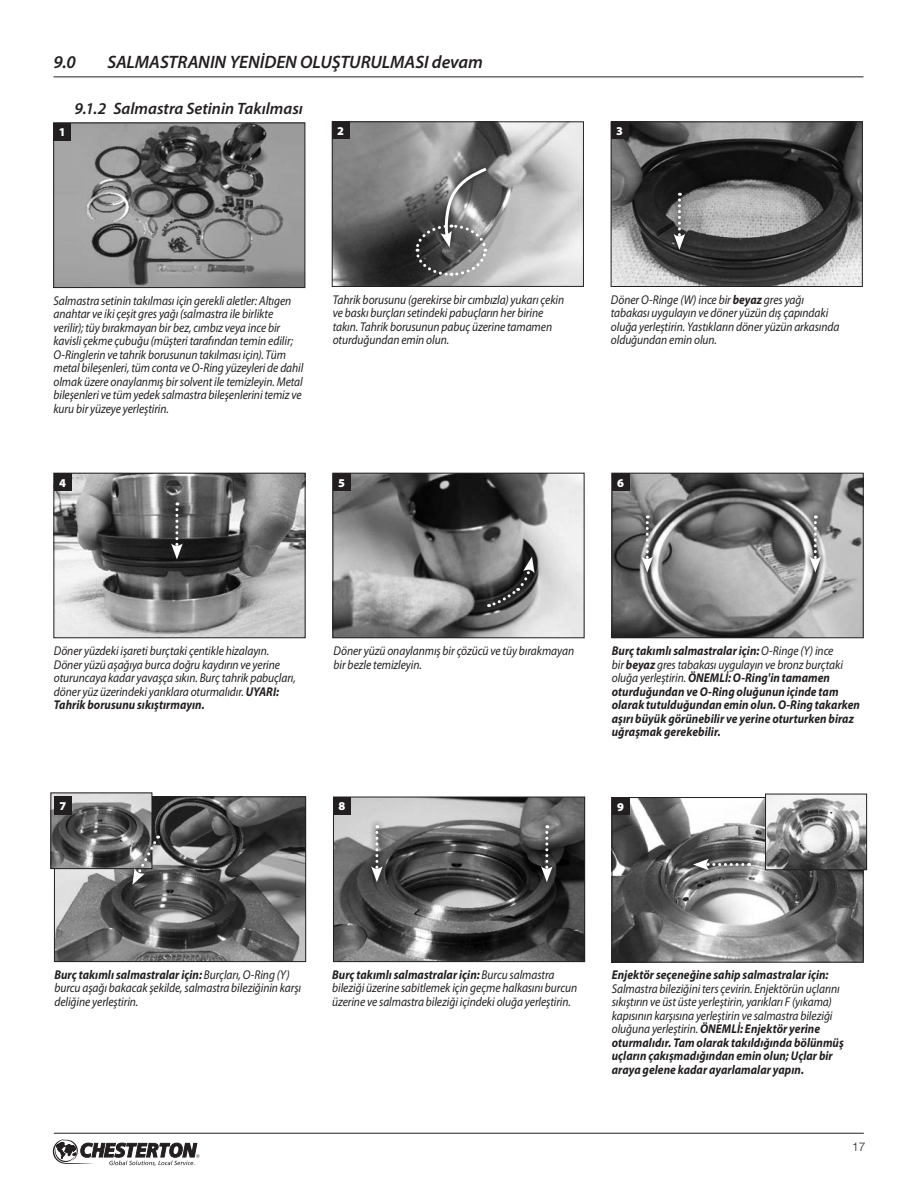
<style>
.page{position:relative;width:918px;height:1188px;background:#fff}
.page>*{position:absolute;margin:0;border:0;box-sizing:border-box;transform-origin:0 0}
.t1{font:italic 600 18px "Myriad Pro";letter-spacing:-.005em;color:#231f20}
.t2{font:italic 600 16.5px "Myriad Pro";color:#231f20}
.t3{font:italic 12.75px/13.5px "Myriad Pro";letter-spacing:-.005em;color:#231f20;scale:.9 1}
.t4{font:italic 700 12.75px/13.5px "Myriad Pro";letter-spacing:.005em;color:#231f20;scale:.9 1}
.t5{font:900 12px "Myriad Pro";color:#fff}
.t6{font:300 12px "Helvetica Neue LT Std";color:#231f20}
.s1{font-weight:700}
.s2{font-weight:400}
</style>
<div class="page">
<svg style="left:53px;top:1139px;width:146px;height:27px"></svg>
<hr style="left:54px;top:1133px;width:810px;height:1px;background:#231f20">
<hr style="left:54px;top:76px;width:810px;height:1px;background:#231f20">
<img style="left:55px;top:125px;width:248px;height:161px">
<div style="left:53px;top:123px;width:252px;height:165px;border:1px solid #231f20"></div>
<div style="left:53px;top:123px;width:18px;height:18px;background:#231f20"></div>
<img style="left:613px;top:124px;width:248px;height:161px">
<div style="left:611px;top:122px;width:252px;height:165px;border:1px solid #231f20"></div>
<div style="left:611px;top:122px;width:18px;height:18px;background:#231f20"></div>
<svg style="left:667px;top:186px;width:25px;height:70px"></svg>
<svg style="left:674px;top:193px;width:11px;height:57px"></svg>
<img style="left:56px;top:475px;width:248px;height:161px">
<div style="left:54px;top:473px;width:252px;height:165px;border:1px solid #231f20"></div>
<div style="left:54px;top:473px;width:18px;height:18px;background:#231f20"></div>
<svg style="left:164px;top:496px;width:25px;height:69px"></svg>
<svg style="left:171px;top:502px;width:12px;height:57px"></svg>
<img style="left:614px;top:475px;width:248px;height:161px">
<div style="left:612px;top:473px;width:252px;height:165px;border:1px solid #231f20"></div>
<div style="left:612px;top:473px;width:18px;height:18px;background:#231f20"></div>
<svg style="left:635px;top:509px;width:25px;height:69px"></svg>
<svg style="left:641px;top:515px;width:12px;height:57px"></svg>
<svg style="left:803px;top:509px;width:25px;height:69px"></svg>
<svg style="left:809px;top:515px;width:12px;height:57px"></svg>
<img style="left:335px;top:799px;width:248px;height:161px">
<div style="left:333px;top:797px;width:252px;height:165px;border:1px solid #231f20"></div>
<div style="left:333px;top:797px;width:18px;height:18px;background:#231f20"></div>
<svg style="left:364px;top:819px;width:25px;height:69px"></svg>
<svg style="left:371px;top:825px;width:12px;height:57px"></svg>
<svg style="left:534px;top:819px;width:25px;height:69px"></svg>
<svg style="left:541px;top:825px;width:12px;height:57px"></svg>
<img style="left:56px;top:798px;width:248px;height:162px">
<div style="left:54px;top:796px;width:252px;height:166px;border:1px solid #231f20"></div>
<img style="left:53px;top:795px;width:97px;height:72px">
<div style="left:51px;top:793px;width:101px;height:76px;border:1px solid #231f20"></div>
<div style="left:54px;top:797px;width:18px;height:18px;background:#231f20"></div>
<svg style="left:126px;top:829px;width:40px;height:62px"></svg>
<svg style="left:132px;top:836px;width:27px;height:49px"></svg>
<img style="left:335px;top:475px;width:248px;height:161px">
<div style="left:333px;top:473px;width:252px;height:165px;border:1px solid #231f20"></div>
<div style="left:333px;top:473px;width:18px;height:18px;background:#231f20"></div>
<svg style="left:480px;top:550px;width:62px;height:64px;background:#838383"></svg>
<svg style="left:489px;top:557px;width:46px;height:51px;background:#5d5c5c"></svg>
<img style="left:334px;top:123px;width:248px;height:162px">
<div style="left:332px;top:121px;width:252px;height:166px;border:1px solid #231f20"></div>
<div style="left:332px;top:121px;width:18px;height:18px;background:#231f20"></div>
<svg style="left:434px;top:161px;width:59px;height:93px"></svg>
<svg style="left:414px;top:165px;width:76px;height:112px;background:#767676"></svg>
<img style="left:614px;top:799px;width:248px;height:162px">
<div style="left:612px;top:797px;width:252px;height:166px;border:1px solid #231f20"></div>
<div style="left:612px;top:797px;width:18px;height:18px;background:#231f20"></div>
<img style="left:767px;top:796px;width:98px;height:72px">
<div style="left:765px;top:794px;width:102px;height:76px;border:1px solid #231f20"></div>
<svg style="left:687px;top:852px;width:70px;height:25px"></svg>
<svg style="left:693px;top:859px;width:50px;height:11px"></svg>
<h1 class="t1" style="left:54px;top:50px;width:24px">9.0</h1>
<h1 class="t1" style="left:108px;top:50px;width:377px">SALMASTRANIN YENİDEN OLUŞTURULMASI devam</h1>
<p class="t2" style="left:75px;top:98px;width:230px">9.1.2 Salmastra Setinin Takılması</p>
<p class="t5" style="left:59px;top:124px;width:8px">1</p>
<p class="t5" style="left:337px;top:123px;width:8px">2</p>
<p class="t5" style="left:616px;top:123px;width:8px">3</p>
<p class="t3" style="left:53px;top:294px;width:279px">Salmastra setinin takılması için gerekli aletler: Altıgen anahtar ve iki çeşit gres yağı (salmastra ile birlikte verilir); tüy bırakmayan bir bez, cımbız veya ince bir kavisli çekme çubuğu (müşteri tarafından temin edilir; O-Ringlerin ve tahrik borusunun takılması için). Tüm metal bileşenleri, tüm conta ve O-Ring yüzeyleri de dahil olmak üzere onaylanmış bir solvent ile temizleyin. Metal bileşenleri ve tüm yedek salmastra bileşenlerini temiz ve kuru bir yüzeye yerleştirin.</p>
<p class="t3" style="left:333px;top:293px;width:259px">Tahrik borusunu (gerekirse bir cımbızla) yukarı çekin ve baskı burçları setindeki pabuçların her birine takın. Tahrik borusunun pabuç üzerine tamamen oturduğundan emin olun.</p>
<p class="t3" style="left:611px;top:293px;width:255px">Döner O-Ringe (W) ince bir <span class="s1">beyaz</span> gres yağı tabakası uygulayın ve döner yüzün dış çapındaki oluğa yerleştirin. Yastıkların döner yüzün arkasında olduğundan emin olun.</p>
<p class="t5" style="left:59px;top:475px;width:8px">4</p>
<p class="t5" style="left:617px;top:475px;width:8px">6</p>
<p class="t5" style="left:338px;top:475px;width:8px">5</p>
<p class="t3" style="left:54px;top:644px;width:270px">Döner yüzdeki işareti burçtaki çentikle hizalayın.<br>Döner yüzü aşağıya burca doğru kaydırın ve yerine oturuncaya kadar yavaşça sıkın. Burç tahrik pabuçları, döner yüz üzerindeki yarıklara oturmalıdır. <span class="s1">UYARI:<br>Tahrik borusunu sıkıştırmayın.</span></p>
<p class="t5" style="left:60px;top:798px;width:8px">7</p>
<p class="t3" style="left:334px;top:644px;width:269px">Döner yüzü onaylanmış bir çözücü ve tüy bırakmayan bir bezle temizleyin.</p>
<p class="t5" style="left:339px;top:798px;width:8px">8</p>
<p class="t4" style="left:612px;top:644px;width:277px">Burç takımlı salmastralar için: <span class="s2">O-Ringe (Y) ince<br>bir</span> beyaz <span class="s2">gres tabakası uygulayın ve bronz burçtaki oluğa yerleştirin.</span> ÖNEMLİ: O-Ring'in tamamen oturduğundan ve O-Ring oluğunun içinde tam olarak tutulduğundan emin olun. O-Ring takarken aşırı büyük görünebilir ve yerine oturturken biraz uğraşmak gerekebilir.</p>
<p class="t5" style="left:617px;top:799px;width:8px">9</p>
<p class="t3" style="left:54px;top:968px;width:276px"><span class="s1">Burç takımlı salmastralar için:</span> Burçları, O-Ring (Y) burcu aşağı bakacak şekilde, salmastra bileziğinin karşı deliğine yerleştirin.</p>
<p class="t3" style="left:332px;top:968px;width:274px"><span class="s1">Burç takımlı salmastralar için:</span> Burcu salmastra bileziği üzerine sabitlemek için geçme halkasını burcun üzerine ve salmastra bileziği içindeki oluğa yerleştirin.</p>
<p class="t4" style="left:612px;top:968px;width:242px">Enjektör seçeneğine sahip salmastralar için:</p>
<p class="t3" style="left:612px;top:982px;width:259px">Salmastra bileziğini ters çevirin. Enjektörün uçlarını sıkıştırın ve üst üste yerleştirin, yarıkları F (yıkama) kapısının karşısına yerleştirin ve salmastra bileziği oluğuna yerleştirin. <span class="s1">ÖNEMLİ: Enjektör yerine oturmalıdır. Tam olarak takıldığında bölünmüş uçların çakışmadığından emin olun; Uçlar bir araya gelene kadar ayarlamalar yapın.</span></p>
<p class="t6" style="left:852px;top:1139px;width:15px">17</p>
</div>
